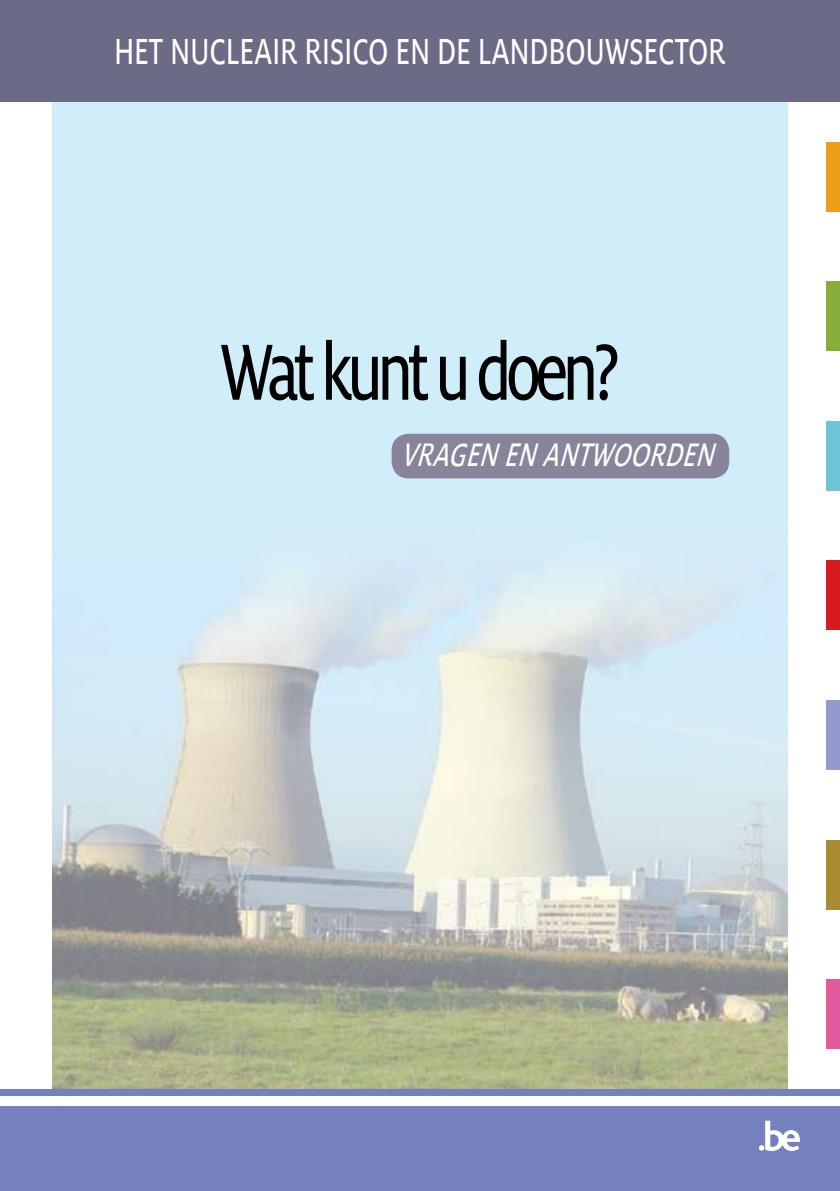
<style>
.page{position:relative;width:840px;height:1191px;background:#fff}
.page>*{position:absolute;margin:0;border:0;box-sizing:border-box;transform-origin:0 0}
.t1{font:88px "Milo Text";letter-spacing:-.08em;color:#000;scale:.77 1}
.t2{font:40px "Milo Text";letter-spacing:-.01em;color:#fff;scale:.77 1}
.t3{font:italic 36px "Milo Text";color:#fff;scale:.77 1}
</style>
<div class="page">
<img style="left:52px;top:101px;width:735px;height:988px">
<div style="left:0;top:0;width:839px;height:101px;background:#6b6b85"></div>
<div style="left:0;top:1089px;width:839px;height:102px;background:#7581bf"></div>
<div style="left:0;top:1096px;width:839px;height:9px;background:#fff"></div>
<div style="left:391px;top:434px;width:337px;height:44px;background:#88859b;border-radius:17px"></div>
<svg style="left:759px;top:1120px;width:40px;height:31px"></svg>
<p class="t2" style="left:114px;top:29px;width:795px">HET NUCLEAIR RISICO EN DE LANDBOUWSECTOR</p>
<h1 class="t1" style="left:219px;top:324px;width:521px">Wat kunt u doen?</h1>
<p class="t3" style="left:400px;top:435px;width:421px">VRAGENENANTWOORDEN</p>
</div>
